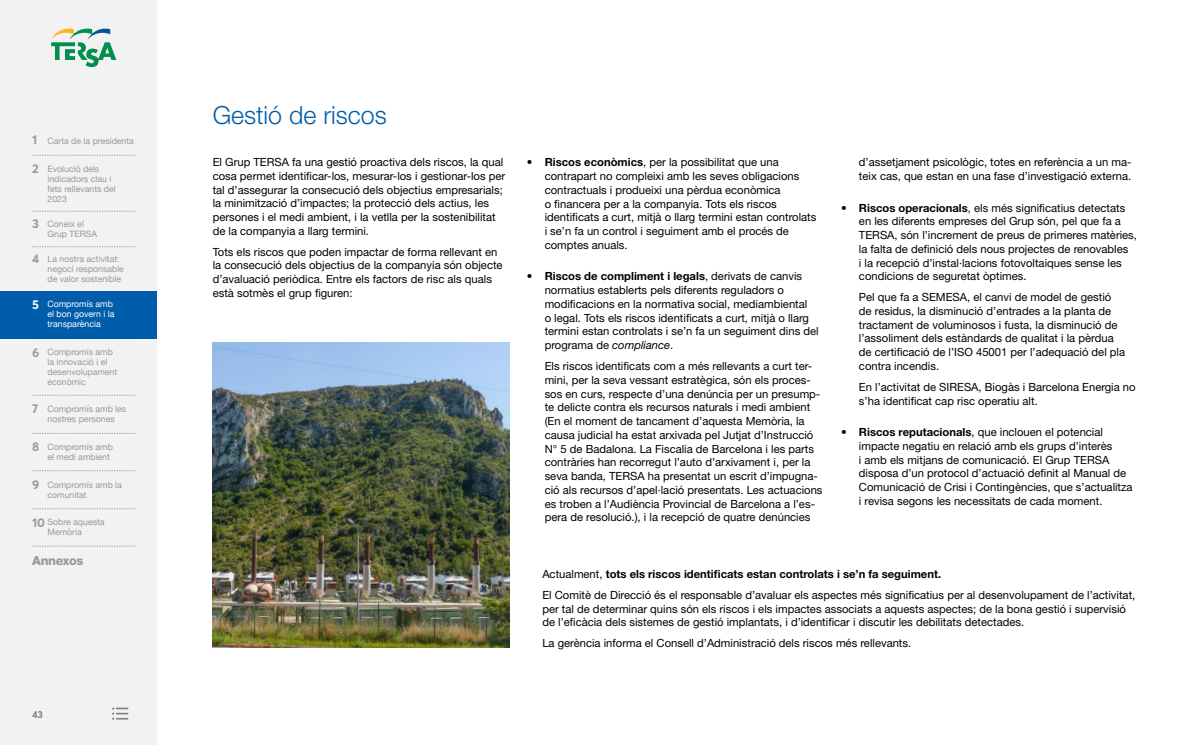
<style>
.page{position:relative;width:1191px;height:745px;background:#fff}
.page>*{position:absolute;margin:0;border:0;box-sizing:border-box;transform-origin:0 0}
.t1{font:300 25px "Helvetica Neue LT Std";color:#005da9}
.t2{font:800 12.5px "Helvetica Neue LT Std";letter-spacing:-.03em;color:#999}
.t3{font:11.25px/13.8px "Helvetica Neue LT Std";color:#000}
.t4{font:700 10px "Averta";color:#808080}
.t5{font:8.75px/10px "Helvetica Neue";color:#999}
.t6{font:8.75px/10px "Helvetica Neue";color:#fff}
.s1{font-family:"Averta";font-weight:700;font-size:12.5px}
.s2{font-weight:700}
.s3{font-style:italic}
</style>
<div class="page">
<img style="left:213px;top:342px;width:296px;height:305px">
<div style="left:0;top:0;width:156px;height:744px;background:#f2f2f2"></div>
<svg style="left:112px;top:707px;width:16px;height:12px"></svg>
<svg style="left:32px;top:211px;width:103px;height:1px"></svg>
<svg style="left:32px;top:246px;width:103px;height:1px"></svg>
<svg style="left:32px;top:155px;width:103px;height:1px"></svg>
<svg style="left:51px;top:29px;width:65px;height:38px"></svg>
<svg style="left:32px;top:338px;width:103px;height:1px"></svg>
<svg style="left:32px;top:395px;width:103px;height:1px"></svg>
<svg style="left:32px;top:470px;width:103px;height:1px"></svg>
<svg style="left:32px;top:433px;width:103px;height:1px"></svg>
<svg style="left:32px;top:508px;width:103px;height:1px"></svg>
<svg style="left:32px;top:545px;width:103px;height:1px"></svg>
<div style="left:0;top:291px;width:156px;height:47px;background:#005da9"></div>
<p class="t5" style="left:32px;top:136px;width:103px"><span class="s1">1</span> Carta de la presidenta</p>
<p class="t5" style="left:47px;top:164px;width:70px;text-indent:-15px"><span class="s1">2</span> Evolució dels indicadors clau i fets rellevants del<br>2023</p>
<p class="t5" style="left:47px;top:219px;width:51px;text-indent:-15px"><span class="s1">3</span> Coneix el<br>Grup TERSA</p>
<p class="t5" style="left:47px;top:254px;width:78px;text-indent:-15px"><span class="s1">4</span> La nostra activitat: negoci responsable de valor sostenible</p>
<p class="t6" style="left:47px;top:299px;width:69px;text-indent:-15px"><span class="s1">5</span> Compromís amb el bon govern i la transparència</p>
<p class="t5" style="left:47px;top:347px;width:71px;text-indent:-15px"><span class="s1">6</span> Compromís amb la innovació i el desenvolupament econòmic</p>
<p class="t5" style="left:32px;top:404px;width:96px;text-align:center"><span class="s1">7</span> Compromís amb les nostres persones</p>
<p class="t5" style="left:47px;top:442px;width:67px;text-indent:-15px"><span class="s1">8</span> Compromís amb el medi ambient</p>
<p class="t5" style="left:47px;top:480px;width:76px;text-indent:-15px"><span class="s1">9</span> Compromís amb la comunitat</p>
<p class="t5" style="left:47px;top:517px;width:59px;text-indent:-15px"><span class="s1">10</span> Sobre aquesta<br>Memòria</p>
<p class="t2" style="left:32px;top:552px;width:53px">Annexos</p>
<p class="t4" style="left:32px;top:708px;width:12px">43</p>
<h1 class="t1" style="left:213px;top:100px;width:176px">Gestió de riscos</h1>
<p class="t3" style="left:213px;top:155px;width:294px">El Grup TERSA fa una gestió proactiva dels riscos, la qual cosa permet identificar-los, mesurar-los i gestionar-los per tal d’assegurar la consecució dels objectius empresarials; la minimització d’impactes; la protecció dels actius, les persones i el medi ambient, i la vetlla per la sostenibilitat de la companyia a llarg termini.</p>
<p class="t3" style="left:213px;top:244px;width:291px">Tots els riscos que poden impactar de forma rellevant en la consecució dels objectius de la companyia són objecte d’avaluació periòdica. Entre els factors de risc als quals està sotmès el grup figuren:</p>
<p class="t3" style="left:544px;top:155px;width:273px;text-indent:-18px"><span class="s2">• Riscos econòmics</span>, per la possibilitat que una contrapart no compleixi amb les seves obligacions contractuals i produeixi una pèrdua econòmica<br>o financera per a la companyia. Tots els riscos identificats a curt, mitjà o llarg termini estan controlats i se’n fa un control i seguiment amb el procés de comptes anuals.</p>
<p class="t3" style="left:544px;top:269px;width:275px;text-indent:-18px"><span class="s2">• Riscos de compliment i legals</span>, derivats de canvis normatius establerts pels diferents reguladors o modificacions en la normativa social, mediambiental<br>o legal. Tots els riscos identificats a curt, mitjà o llarg termini estan controlats i se’n fa un seguiment dins del programa de <span class="s3">compliance</span>.</p>
<p class="t3" style="left:544px;top:359px;width:279px">Els riscos identificats com a més rellevants a curt ter&shy;mini, per la seva vessant estratègica, són els proces&shy;sos en curs, respecte d’una denúncia per un presump&shy;te delicte contra els recursos naturals i medi ambient (En el moment de tancament d’aquesta Memòria, la causa judicial ha estat arxivada pel Jutjat d’Instrucció N° 5 de Badalona. La Fiscalia de Barcelona i les parts contràries han recorregut l’auto d’arxivament i, per la seva banda, TERSA ha presentat un escrit d’impugna&shy;ció als recursos d’apel·lació presentats. Les actuacions es troben a l’Audiència Provincial de Barcelona a l’es&shy;pera de resolució.), i la recepció de quatre denúncies</p>
<p class="t3" style="left:859px;top:155px;width:274px">d’assetjament psicològic, totes en referència a un ma&shy;teix cas, que estan en una fase d’investigació externa.</p>
<p class="t3" style="left:859px;top:200px;width:279px;text-indent:-18px"><span class="s2">• Riscos operacionals</span>, els més significatius detectats en les diferents empreses del Grup són, pel que fa a TERSA, són l’increment de preus de primeres matèries, la falta de definició dels nous projectes de renovables<br>i la recepció d’instal·lacions fotovoltaiques sense les condicions de seguretat òptimes.</p>
<p class="t3" style="left:859px;top:290px;width:268px">Pel que fa a SEMESA, el canvi de model de gestió de residus, la disminució d’entrades a la planta de tractament de voluminosos i fusta, la disminució de l’assoliment dels estàndards de qualitat i la pèrdua de certificació de l’ISO 45001 per l’adequació del pla contra incendis.</p>
<p class="t3" style="left:859px;top:379px;width:278px">En l’activitat de SIRESA, Biogàs i Barcelona Energia no s’ha identificat cap risc operatiu alt.</p>
<p class="t3" style="left:859px;top:425px;width:275px;text-indent:-18px"><span class="s2">• Riscos reputacionals</span>, que inclouen el potencial impacte negatiu en relació amb els grups d’interès<br>i amb els mitjans de comunicació. El Grup TERSA disposa d’un protocol d’actuació definit al Manual de Comunicació de Crisi i Contingències, que s’actualitza i revisa segons les necessitats de cada moment.</p>
<p class="t3" style="left:542px;top:563px;width:594px;line-height:20.9px">Actualment, <span class="s2">tots els riscos identificats estan controlats i se’n fa seguiment.<br></span>El Comitè de Direcció és el responsable d’avaluar els aspectes més significatius per al desenvolupament de l’activitat,</p>
<p class="t3" style="left:542px;top:601px;width:585px">per tal de determinar quins són els riscos i els impactes associats a aquests aspectes; de la bona gestió i supervisió de l’eficàcia dels sistemes de gestió implantats, i d’identificar i discutir les debilitats detectades.</p>
<p class="t3" style="left:542px;top:635px;width:370px">La gerència informa el Consell d’Administració dels riscos més rellevants.</p>
</div>
